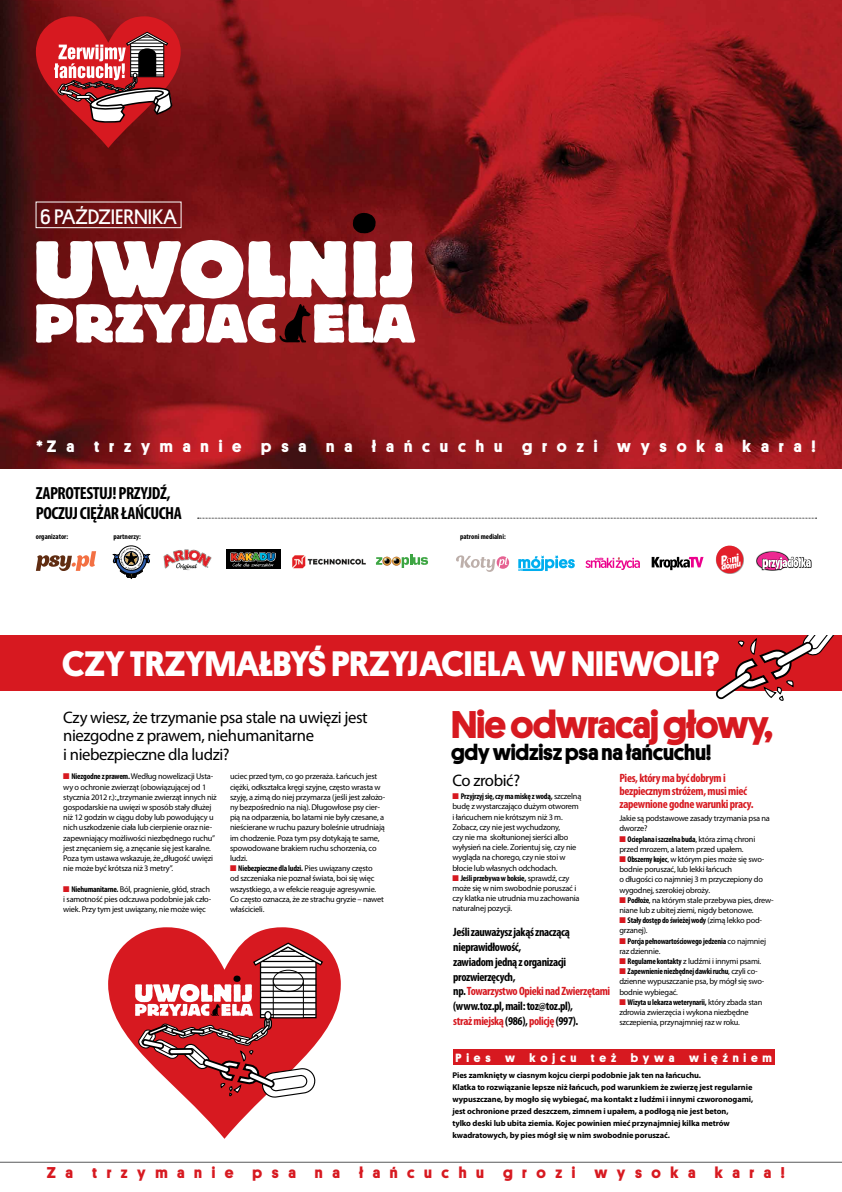
<style>
.page{position:relative;width:842px;height:1192px;background:#fff}
.page>*{position:absolute;margin:0;border:0;box-sizing:border-box;transform-origin:0 0}
.t1{font:700 38.95px "Platform";color:#d71920}
.t2{font:700 35.7px "Platform";color:#fff}
.t3{font:700 22.25px "Platform";letter-spacing:-.01em;color:#000}
.t4{font:21.05px "Platform";color:#fff}
.t5{font:700 condensed 17.6px/19.2px "Myriad Pro";letter-spacing:-.025em;color:#000}
.t6{font:16.7px/18.6px "Myriad Pro";letter-spacing:-.025em;color:#000}
.t7{font:700 16.7px "Platform";color:#fff}
.t8{font:700 15.8px "Platform";color:#d71920}
.t9{font:700 condensed 12.05px/14.8px "Myriad Pro";letter-spacing:-.03em;color:#000}
.t10{font:700 condensed 12.05px/13px "Myriad Pro";letter-spacing:-.025em;color:#d71920}
.t11{font:700 12.05px "Platform";color:#fff}
.t12{font:8.35px/10.2px "Myriad Pro";letter-spacing:-.025em;color:#000}
.t13{font:700 8.35px/12.1px "Myriad Pro";letter-spacing:-.01em;color:#000}
.t14{font:700 condensed 8.35px/10.2px "Myriad Pro";letter-spacing:-.025em;color:#000}
.t15{font:700 condensed 7.55px "Myriad Pro";color:#000}
.s1{color:#d71920}
.s2{font-weight:700;font-stretch:condensed}
.s3{font-weight:400;font-stretch:normal}
</style>
<div class="page">
<div style="left:0;top:634px;width:842px;height:56px;background:#d71920"></div>
<svg style="left:108px;top:927px;width:233px;height:119px;fill:#d71920"></svg>
<svg style="left:135px;top:942px;width:189px;height:197px"></svg>
<hr style="left:0;top:1162px;width:842px;height:1px;background:#58595b">
<div style="left:453px;top:1049px;width:322px;height:16px;background:#d71920"></div>
<img style="left:0;top:0;width:842px;height:469px">
<svg style="left:36px;top:240px;width:379px;height:103px"></svg>
<svg style="left:353px;top:213px;width:23px;height:20px"></svg>
<div style="left:36px;top:202px;width:145px;height:26px;border:1px solid #fff"></div>
<svg style="left:36px;top:16px;width:145px;height:132px"></svg>
<svg style="left:198px;top:518px;width:618px;height:1px"></svg>
<div style="left:118px;top:546px;width:26px;height:25px;border:1px solid #000;border-radius:50%"></div>
<svg style="left:113px;top:548px;width:37px;height:31px"></svg>
<svg style="left:36px;top:551px;width:60px;height:20px"></svg>
<svg style="left:456px;top:555px;width:53px;height:17px"></svg>
<svg style="left:585px;top:557px;width:55px;height:13px"></svg>
<svg style="left:652px;top:557px;width:51px;height:13px"></svg>
<svg style="left:518px;top:556px;width:57px;height:15px"></svg>
<img style="left:163px;top:549px;width:49px;height:22px">
<div style="left:757px;top:552px;width:32px;height:19px;background:#000;opacity:.75"></div>
<div style="left:757px;top:552px;width:31px;height:18px;background:#ed2891;border-radius:50%"></div>
<svg style="left:762px;top:569px;width:27px;height:1px"></svg>
<svg style="left:762px;top:557px;width:49px;height:12px"></svg>
<div style="left:226px;top:549px;width:54px;height:20px;background:#000"></div>
<svg style="left:230px;top:552px;width:46px;height:14px"></svg>
<img style="left:292px;top:555px;width:74px;height:14px">
<svg style="left:376px;top:554px;width:52px;height:14px"></svg>
<svg style="left:702px;top:635px;width:140px;height:66px"></svg>
<div style="left:0;top:581px;width:842px;height:54px;background:#fff"></div>
<svg style="left:716px;top:545px;width:28px;height:29px"></svg>
<h3 class="t4" style="left:40px;top:201px;width:138px">6 PAŹDZIERNIKA</h3>
<h3 class="t7" style="left:36px;top:434px;width:781px">* Z a t r z y m a n i e p s a n a ł a ń c u c h u g r o z i w y s o k a k a r a !</h3>
<h3 class="t5" style="left:36px;top:483px;width:147px">ZAPROTESTUJ! PRZYJDŹ,<br>POCZUJ CIĘŻAR ŁAŃCUCHA</h3>
<p class="t15" style="left:36px;top:532px;width:34px">organizator:</p>
<p class="t15" style="left:113px;top:532px;width:29px">partnerzy:</p>
<p class="t15" style="left:460px;top:532px;width:47px">patroni medialni:</p>
<h2 class="t2" style="left:62px;top:638px;width:659px">Czy trzymałbyś przyj aciela w niewoli?</h2>
<h3 class="t6" style="left:63px;top:707px;width:306px">Czy wiesz, że trzymanie psa stale na uwięzi jest niezgodne z prawem, niehumanitarne<br>i niebezpieczne dla ludzi?</h3>
<h1 class="t1" style="left:451px;top:696px;width:323px">Nie odwracaj głowy,</h1>
<h3 class="t3" style="left:451px;top:736px;width:262px">gdy widzisz psa na łańcuchu!</h3>
<p class="t12" style="left:63px;top:771px;width:155px"><span class="s1">■</span> <span class="s2">Niezgodne z prawem.</span> Według nowelizacji Usta&shy;wy o ochronie zwierząt (obowiązującej od 1 stycznia 2012 r.): „trzymanie zwierząt innych niż gospodarskie na uwięzi w sposób stały dłużej niż 12 godzin w ciągu doby lub powodujący u nich uszkodzenie ciała lub cierpienie oraz nie&shy;zapewniający możliwości niezbędnego ruchu” jest znęcaniem się, a znęcanie się jest karalne.<br>Poza tym ustawa wskazuje, że „długość uwięzi nie może być krótsza niż 3 metry”.</p>
<p class="t12" style="left:63px;top:884px;width:149px"><span class="s1">■</span> <span class="s2">Niehumanitarne.</span> Ból, pragnienie, głód, strach i samotność pies odczuwa podobnie jak czło&shy;wiek. Przy tym jest uwiązany, nie może więc</p>
<p class="t12" style="left:230px;top:771px;width:157px">uciec przed tym, co go przeraża. Łańcuch jest ciężki, odkształca kręgi szyjne, często wrasta w szyję, a zimą do niej przymarza (jeśli jest założo&shy;ny bezpośrednio na nią). Długowłose psy cier&shy;pią na odparzenia, bo latami nie były czesane, a nieścierane w ruchu pazury boleśnie utrudniają im chodzenie. Poza tym psy dotykają te same, spowodowane brakiem ruchu schorzenia, co ludzi.</p>
<p class="t12" style="left:230px;top:863px;width:155px"><span class="s1">■</span> <span class="s2">Niebezpieczne dla ludzi.</span> Pies uwiązany często<br>od szczeniaka nie poznał świata, boi się więc wszystkiego, a w efekcie reaguje agresywnie.<br>Co często oznacza, że ze strachu gryzie – nawet właścicieli.</p>
<h3 class="t6" style="left:452px;top:771px;width:69px">Co zrobić?</h3>
<p class="t12" style="left:452px;top:791px;width:130px"><span class="s1">■</span> <span class="s2">Przyjrzyj się, czy ma miskę z wodą,</span> szczelną budę z wystarczająco dużym otworem i łańcuchem nie krótszym niż 3 m.<br>Zobacz, czy nie jest wychudzony,<br>czy nie ma skołtunionej sierści albo wyłysień na ciele. Zorientuj się, czy nie wygląda na chorego, czy nie stoi w błocie lub własnych odchodach.</p>
<p class="t12" style="left:452px;top:873px;width:129px"><span class="s1">■</span> <span class="s2">Jeśli przebywa w boksie,</span> sprawdź, czy może się w nim swobodnie poruszać i czy klatka nie utrudnia mu zachowania naturalnej pozycji.</p>
<h3 class="t10" style="left:619px;top:771px;width:136px">Pies, który ma być dobrym i bezpiecznym stróżem, musi mieć zapewnione godne warunki pracy.</h3>
<p class="t12" style="left:619px;top:813px;width:152px">Jakie są podstawowe zasady trzymania psa na dworze?</p>
<p class="t12" style="left:619px;top:833px;width:137px"><span class="s1">■</span> <span class="s2">Ocieplana i szczelna buda</span>, która zimą chroni przed mrozem, a latem przed upałem.</p>
<p class="t12" style="left:619px;top:854px;width:147px"><span class="s1">■</span> <span class="s2">Obszerny kojec</span>, w którym pies może się swo&shy;bodnie poruszać, lub lekki łańcuch<br>o długości co najmniej 3 m przyczepiony do wygodnej, szerokiej obroży.</p>
<p class="t12" style="left:619px;top:895px;width:156px"><span class="s1">■</span> <span class="s2">Podłoże</span>, na którym stale przebywa pies, drew&shy;niane lub z ubitej ziemi, nigdy betonowe.</p>
<p class="t14" style="left:619px;top:915px;width:144px"><span class="s1">■</span> Stały dostęp do świeżej wody <span class="s3">(zimą lekko pod&shy;grzanej).</span></p>
<p class="t14" style="left:619px;top:935px;width:148px"><span class="s1">■</span> Porcja pełnowartościowego jedzenia <span class="s3">co najmniej raz dziennie.</span></p>
<p class="t12" style="left:619px;top:956px;width:143px"><span class="s1">■</span> <span class="s2">Regularne kontakty</span> z ludźmi i innymi psami.</p>
<p class="t12" style="left:619px;top:966px;width:147px"><span class="s1">■</span> <span class="s2">Zapewnienie niezbędnej dawki ruchu</span>, czyli co&shy;dzienne wypuszczanie psa, by mógł się swo&shy;bodnie wybiegać.</p>
<p class="t12" style="left:619px;top:997px;width:145px"><span class="s1">■</span> <span class="s2">Wizyta u lekarza weterynarii,</span> który zbada stan zdrowia zwierzęcia i wykona niezbędne szczepienia, przynajmniej raz w roku.</p>
<h3 class="t11" style="left:455px;top:1049px;width:318px">P i e s w k o j c u t e ż b y w a w i ę ź n i e m</h3>
<h3 class="t9" style="left:453px;top:924px;width:159px">Jeśli zauważysz jakąś znaczącą nieprawidłowość,<br>zawiadom jedną z organizacji prozwierzęcych,<br>np. <span class="s1">Towarzystwo Opieki nad Zwierzętami </span>(www.toz.pl, mail: toz@toz.pl),<br><span class="s1">straż miejską</span> (986), <span class="s1">policję</span> (997).</h3>
<p class="t13" style="left:452px;top:1069px;width:302px">Pies zamknięty w ciasnym kojcu cierpi podobnie jak ten na łańcuchu.<br>Klatka to rozwiązanie lepsze niż łańcuch, pod warunkiem że zwierzę jest regularnie wypuszczane, by mogło się wybiegać, ma kontakt z ludźmi i innymi czworonogami, jest ochronione przed deszczem, zimnem i upałem, a podłogą nie jest beton,<br>tylko deski lub ubita ziemia. Kojec powinien mieć przynajmniej kilka metrów kwadratowych, by pies mógł się w nim swobodnie poruszać.</p>
<h3 class="t8" style="left:47px;top:1161px;width:739px">Z a t r z y m a n i e p s a n a ł a ń c u c h u g r o z i w y s o k a k a r a !</h3>
</div>
